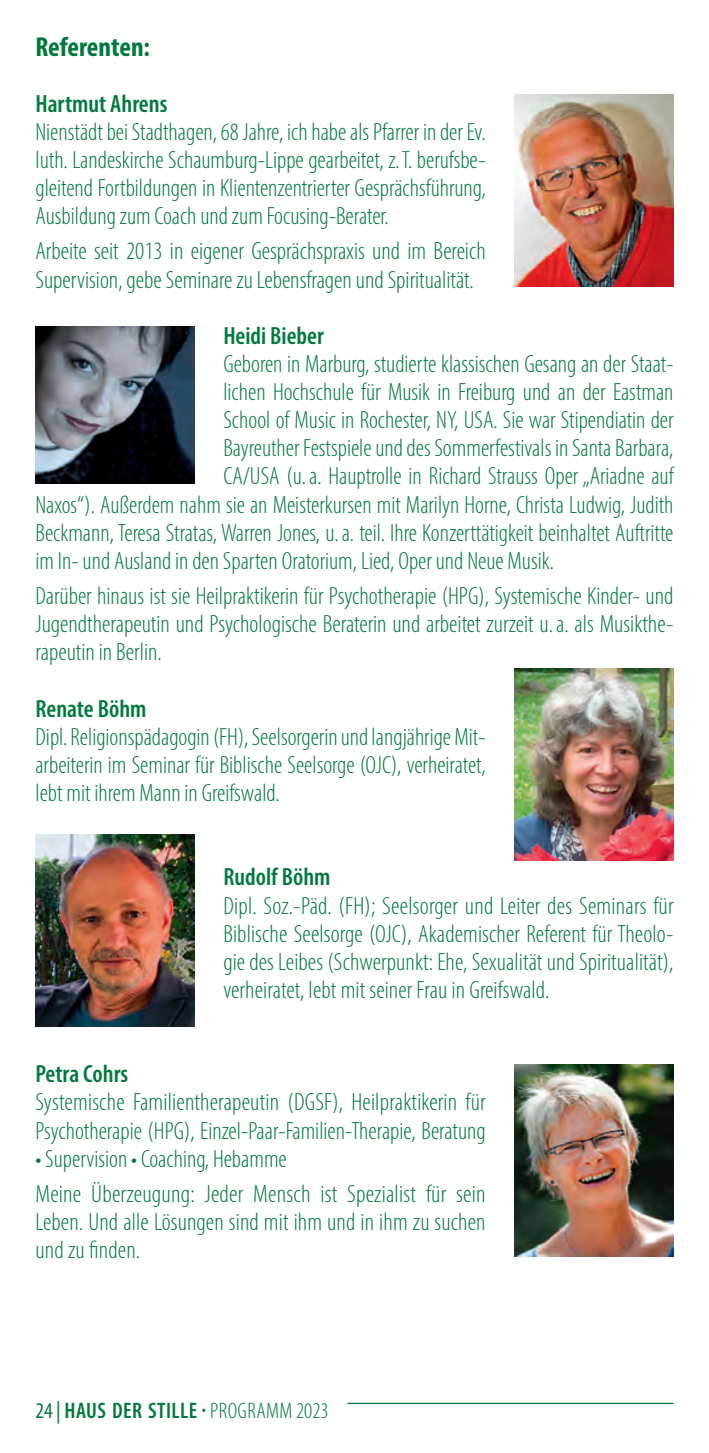
<style>
.page{position:relative;width:709px;height:1453px;background:#fff}
.page>*{position:absolute;margin:0;border:0;box-sizing:border-box;transform-origin:0 0}
.t1{font:700 condensed 27.5px "Myriad Pro";color:#00793d}
.t2{font:300 condensed 25px/28px "Myriad Pro";color:#00793d;text-align:justify}
.t3{font:600 condensed 25px "Myriad Pro";color:#00793d}
.t4{font:600 condensed 22.5px "Myriad Pro";letter-spacing:.02em;color:#00793d}
.s1{font-weight:400}
.s2{font-weight:300}
</style>
<div class="page">
<img style="left:514px;top:94px;width:159px;height:192px">
<img style="left:35px;top:326px;width:160px;height:158px">
<img style="left:514px;top:668px;width:159px;height:192px">
<img style="left:35px;top:834px;width:160px;height:192px">
<img style="left:514px;top:1064px;width:159px;height:192px">
<hr style="left:347px;top:1403px;width:326px;height:1px;background:#00793d">
<p class="t1" style="left:35px;top:30px;width:116px">Referenten:</p>
<p class="t3" style="left:35px;top:88px;width:133px">Hartmut Ahrens</p>
<p class="t2" style="left:35px;top:117px;width:452px">Nienstädt bei Stadthagen, 68 Jahre, ich habe als Pfarrer in der Ev. luth. Landeskirche Schaumburg-Lippe gearbeitet, z.T. berufsbe&shy;gleitend Fortbildungen in Klientenzentrierter Gesprächsführung, Ausbildung zum Coach und zum Focusing-Berater.</p>
<p class="t2" style="left:35px;top:237px;width:452px">Arbeite seit 2013 in eigener Gesprächspraxis und im Bereich<br>Supervision, gebe Seminare zu Lebensfragen und Spiritualität.</p>
<p class="t3" style="left:223px;top:320px;width:102px">Heidi Bieber</p>
<p class="t2" style="left:223px;top:350px;width:452px">Geboren in Marburg, studierte klassischen Gesang an der Staat-</p>
<p class="t2" style="left:223px;top:378px;width:452px">lichen Hochschule für Musik in Freiburg und an der Eastman</p>
<p class="t2" style="left:223px;top:406px;width:452px">School of Music in Rochester, NY, USA. Sie war Stipendiatin der</p>
<p class="t2" style="left:223px;top:434px;width:451px">Bayreuther Festspiele und des Sommerfestivals in Santa Barbara,</p>
<p class="t2" style="left:223px;top:462px;width:452px">CA/USA (u.a. Hauptrolle in Richard Strauss Oper „Ariadne auf</p>
<p class="t2" style="left:35px;top:490px;width:639px">Naxos“). Außerdem nahm sie an Meisterkursen mit Marilyn Horne, Christa Ludwig, Judith</p>
<p class="t2" style="left:35px;top:518px;width:639px">Beckmann, Teresa Stratas, Warren Jones, u.a. teil. Ihre Konzerttätigkeit beinhaltet Auftritte</p>
<p class="t2" style="left:35px;top:546px;width:520px">im In- und Ausland in den Sparten Oratorium, Lied, Oper und Neue Musik.</p>
<p class="t2" style="left:35px;top:582px;width:639px">Darüber hinaus ist sie Heilpraktikerin für Psychotherapie (HPG), Systemische Kinder- und Jugendtherapeutin und Psychologische Beraterin und arbeitet zurzeit u.a. als Musikthe&shy;rapeutin in Berlin.</p>
<p class="t3" style="left:35px;top:693px;width:113px">Renate Böhm</p>
<p class="t2" style="left:35px;top:722px;width:452px">Dipl. Religionspädagogin (FH), Seelsorgerin und langjährige Mit&shy;arbeiterin im Seminar für Biblische Seelsorge (OJC), verheiratet, lebt mit ihrem Mann in Greifswald.</p>
<p class="t3" style="left:223px;top:862px;width:109px">Rudolf Böhm</p>
<p class="t2" style="left:223px;top:891px;width:452px">Dipl. Soz.-Päd. (FH); Seelsorger und Leiter des Seminars für Biblische Seelsorge (OJC), Akademischer Referent für Theolo&shy;gie des Leibes (Schwerpunkt: Ehe, Sexualität und Spiritualität), verheiratet, lebt mit seiner Frau in Greifswald.</p>
<p class="t3" style="left:35px;top:1058px;width:94px">Petra Cohrs</p>
<p class="t2" style="left:35px;top:1088px;width:452px">Systemische Familientherapeutin (DGSF), Heilpraktikerin für<br>Psychotherapie (HPG), Einzel-Paar-Familien-Therapie, Beratung</p>
<p class="t2" style="left:35px;top:1140px;width:451px;line-height:35.2px">• Supervision • Coaching, Hebamme<br>Meine Überzeugung: Jeder Mensch ist Spezialist für sein</p>
<p class="t2" style="left:35px;top:1207px;width:451px">Leben. Und alle Lösungen sind mit ihm und in ihm zu suchen und zu finden.</p>
<p class="t4" style="left:35px;top:1396px;width:295px"><span class="s1">24 |</span> HAUS DER STILLE · <span class="s2">PROGRAMM 2023</span></p>
</div>
